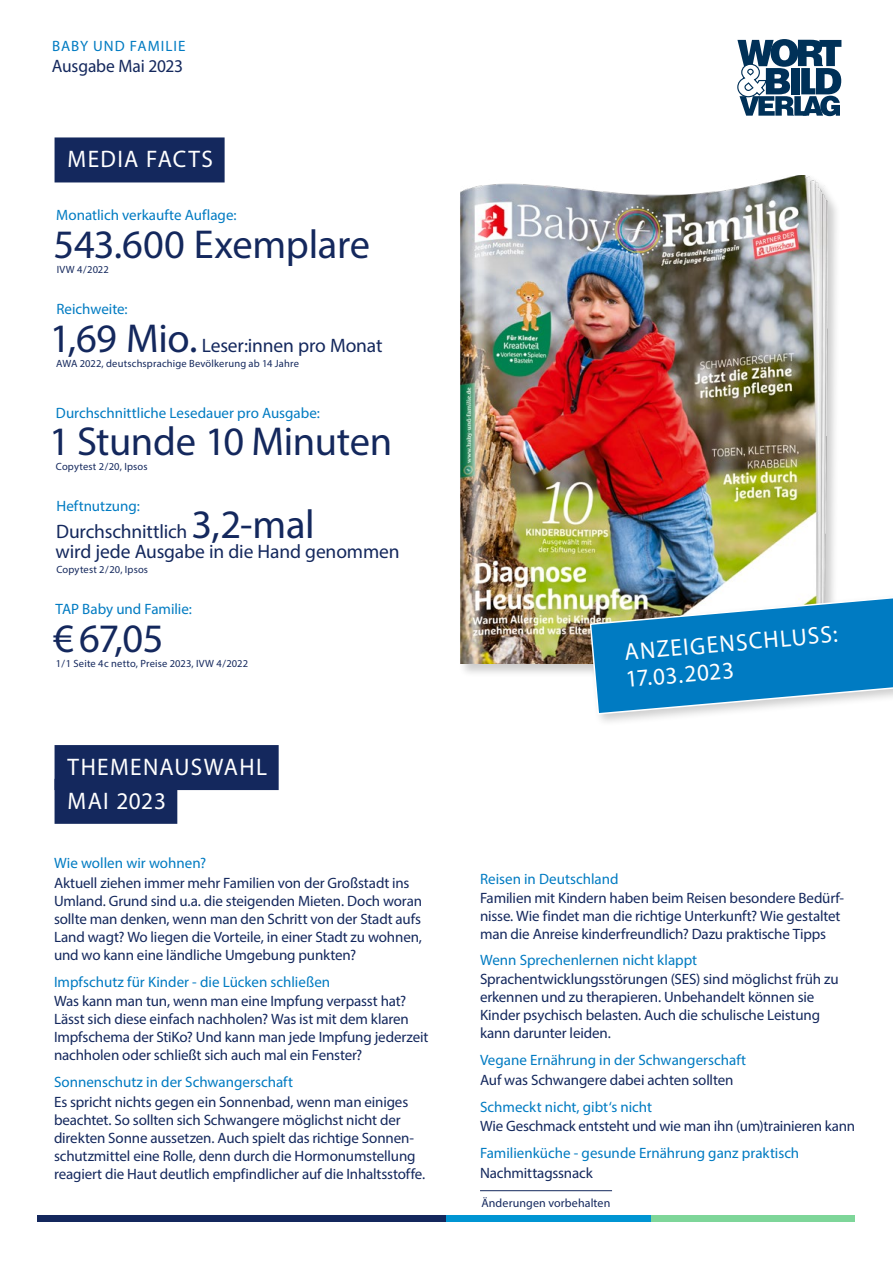
<style>
.page{position:relative;width:893px;height:1263px;background:#fff}
.page>*{position:absolute;margin:0;border:0;box-sizing:border-box;transform-origin:0 0}
.t1{font:40.5px "Myriad Pro";letter-spacing:-.01em;color:#14285d}
.t2{font:24px/27px "Myriad Pro";letter-spacing:.055em;color:#fff}
.t3{font:19.5px/19.5px "Myriad Pro";letter-spacing:-.01em;color:#14285d}
.t4{font:18px "Myriad Pro";letter-spacing:-.01em;color:#14285d}
.t5{font:15px/18px "Myriad Pro";letter-spacing:-.01em;color:#14285d}
.t6{font:15px "Myriad Pro";color:#007bc2}
.t7{font:15px "Myriad Pro";letter-spacing:.07em;color:#007bc2}
.t8{font:12px "Myriad Pro";letter-spacing:.01em;color:#14285d}
.t9{font:10.5px "Myriad Pro";letter-spacing:.015em;color:#14285d}
.s1{font-size:40.5px}
</style>
<div class="page">
<svg style="left:737px;top:39px;width:104px;height:77px"></svg>
<div style="left:38px;top:1215px;width:408px;height:6px;background:#14285d"></div>
<div style="left:651px;top:1215px;width:204px;height:6px;background:#7ed699"></div>
<div style="left:446px;top:1215px;width:205px;height:6px;background:#0095d3"></div>
<div style="left:459px;top:173px;width:382px;height:504px;background:#000;opacity:.2"></div>
<img style="left:461px;top:175px;width:367px;height:489px">
<div style="left:586px;top:584px;width:307px;height:143px;background:#000;opacity:.2"></div>
<svg style="left:589px;top:586px;width:304px;height:129px"></svg>
<div style="left:55px;top:137px;width:170px;height:45px;background:#14285d"></div>
<div style="left:55px;top:745px;width:224px;height:45px;background:#14285d"></div>
<div style="left:55px;top:779px;width:122px;height:45px;background:#14285d"></div>
<hr style="left:480px;top:1190px;width:132px;height:1px;background:#14285d">
<p class="t7" style="left:52px;top:37px;width:135px">BABY UND FAMILIE</p>
<p class="t4" style="left:52px;top:55px;width:133px">Ausgabe Mai 2023</p>
<p class="t2" style="left:68px;top:146px;width:147px">MEDIA FACTS</p>
<p class="t6" style="left:56px;top:206px;width:182px">Monatlich verkaufte Auflage:</p>
<p class="t1" style="left:54px;top:219px;width:318px">543.600 Exemplare</p>
<p class="t9" style="left:57px;top:263px;width:54px">IVW 4/2022</p>
<p class="t6" style="left:56px;top:300px;width:73px">Reichweite:</p>
<p class="t3" style="left:50px;top:335px;width:334px"><span class="s1">1,69 Mio.</span> Leser:innen pro Monat</p>
<p class="t9" style="left:56px;top:357px;width:244px">AWA 2022, deutschsprachige Bevölkerung ab 14 Jahre</p>
<p class="t6" style="left:56px;top:403px;width:266px">Durchschnittliche Lesedauer pro Ausgabe:</p>
<p class="t1" style="left:49px;top:416px;width:345px">1 Stunde 10 Minuten</p>
<p class="t9" style="left:56px;top:460px;width:93px">Copytest 2/20, Ipsos</p>
<p class="t6" style="left:56px;top:497px;width:85px">Heftnutzung:</p>
<p class="t3" style="left:56px;top:522px;width:346px">Durchschnittlich <span class="s1">3,2-mal<br></span>wird jede Ausgabe in die Hand genommen</p>
<p class="t9" style="left:56px;top:563px;width:93px">Copytest 2/20, Ipsos</p>
<p class="t6" style="left:56px;top:600px;width:138px">TAP Baby und Familie:</p>
<p class="t1" style="left:53px;top:613px;width:112px">€ 67,05</p>
<p class="t9" style="left:56px;top:657px;width:194px">1/ 1 Seite 4c netto, Preise 2023, IVW 4/2022</p>
<p class="t2" style="left:68px;top:753px;width:201px">THEMENAUSWAHL</p>
<p class="t2" style="left:68px;top:787px;width:100px">MAI 2023</p>
<p class="t6" style="left:54px;top:854px;width:154px">Wie wollen wir wohnen?</p>
<p class="t5" style="left:54px;top:873px;width:370px">Aktuell ziehen immer mehr Familien von der Großstadt ins Umland. Grund sind u.a. die steigenden Mieten. Doch woran sollte man denken, wenn man den Schritt von der Stadt aufs Land wagt? Wo liegen die Vorteile, in einer Stadt zu wohnen, und wo kann eine ländliche Umgebung punkten?</p>
<p class="t6" style="left:54px;top:972px;width:278px">Impfschutz für Kinder - die Lücken schließen</p>
<p class="t5" style="left:54px;top:992px;width:376px">Was kann man tun, wenn man eine Impfung verpasst hat?<br>Lässt sich diese einfach nachholen? Was ist mit dem klaren Impfschema der StiKo? Und kann man jede Impfung jederzeit nachholen oder schließt sich auch mal ein Fenster?</p>
<p class="t6" style="left:54px;top:1073px;width:241px">Sonnenschutz in der Schwangerschaft</p>
<p class="t5" style="left:54px;top:1092px;width:373px">Es spricht nichts gegen ein Sonnenbad, wenn man einiges beachtet. So sollten sich Schwangere möglichst nicht der direkten Sonne aussetzen. Auch spielt das richtige Sonnen&shy;schutzmittel eine Rolle, denn durch die Hormonumstellung reagiert die Haut deutlich empfindlicher auf die Inhaltsstoffe.</p>
<p class="t2" style="left:622px;top:638px;width:216px;rotate:-5deg">ANZEIGENSCHLUSS:<br>1 7.03 .2023</p>
<p class="t6" style="left:480px;top:869px;width:140px">Reisen in Deutschland</p>
<p class="t5" style="left:480px;top:889px;width:366px">Familien mit Kindern haben beim Reisen besondere Bedürf&shy;nisse. Wie findet man die richtige Unterkunft? Wie gestaltet man die Anreise kinderfreundlich? Dazu praktische Tipps</p>
<p class="t6" style="left:480px;top:950px;width:219px">Wenn Sprechenlernen nicht klappt</p>
<p class="t5" style="left:480px;top:970px;width:360px">Sprachentwicklungsstörungen (SES) sind möglichst früh zu erkennen und zu therapieren. Unbehandelt können sie Kinder psychisch belasten. Auch die schulische Leistung kann darunter leiden.</p>
<p class="t6" style="left:480px;top:1051px;width:268px">Vegane Ernährung in der Schwangerschaft</p>
<p class="t5" style="left:480px;top:1070px;width:255px">Auf was Schwangere dabei achten sollten</p>
<p class="t6" style="left:480px;top:1097px;width:174px">Schmeckt nicht, gibt‘s nicht</p>
<p class="t5" style="left:480px;top:1117px;width:376px">Wie Geschmack entsteht und wie man ihn (um)trainieren kann</p>
<p class="t6" style="left:480px;top:1144px;width:321px">Familienküche - gesunde Ernährung ganz praktisch</p>
<p class="t5" style="left:480px;top:1163px;width:114px">Nachmittagssnack</p>
<p class="t8" style="left:481px;top:1196px;width:130px">Änderungen vorbehalten</p>
</div>
